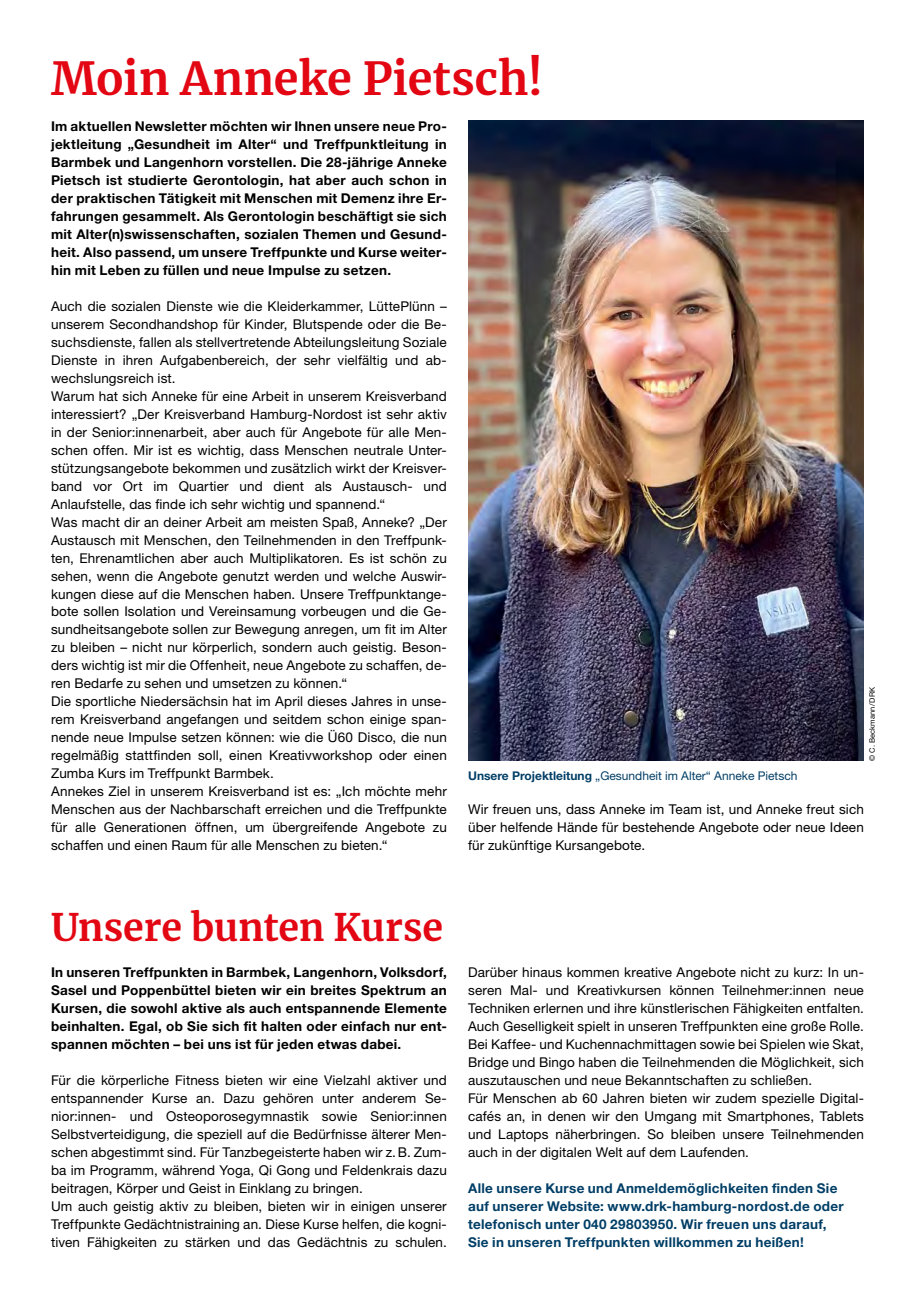
<style>
.page{position:relative;width:915px;height:1297px;background:#fff}
.page>*{position:absolute;margin:0;border:0;box-sizing:border-box;transform-origin:0 0}
.MGB_Headline{font:700 45px "Merriweather";color:#e30613}
.MGB_Headline-2{font:700 37.5px "Merriweather";color:#e30613}
.MGB_Copy{font:13.5px/18px "Helvetica Neue LT Pro";letter-spacing:.01em;color:#000;text-align:justify}
.MGB_Copy-2{font:700 13.5px/18px "Helvetica Neue LT Pro";letter-spacing:.02em;color:#000;text-align:justify}
.MGB_Info{font:700 13.5px/18px "Helvetica Neue LT Pro";letter-spacing:.02em;color:#003e66}
.MGB_BU{font:12px "Helvetica Neue LT Pro";color:#003e66}
.MGB_Fotocredits{font:7.5px "Helvetica Neue LT Pro";color:#000}
.s1{font-weight:700}
</style>
<div class="page">
<img style="left:468px;top:121px;width:395px;height:640px">
<p class="MGB_Headline" style="left:51px;top:47px;width:493px">Moin Anneke Pietsch!</p>
<p class="MGB_Copy-2" style="left:51px;top:116px;width:397px">Im aktuellen Newsletter möchten wir Ihnen unsere neue Pro&shy;jektleitung „Gesundheit im Alter“ und Treffpunktleitung in Barmbek und Langenhorn vorstellen. Die 28-jährige Anneke Pietsch ist studierte Gerontologin, hat aber auch schon in der praktischen Tätigkeit mit Menschen mit Demenz ihre Er&shy;fahrungen gesammelt. Als Gerontologin beschäftigt sie sich mit Alter(n)swissenschaften, sozialen Themen und Gesund&shy;heit. Also passend, um unsere Treffpunkte und Kurse weiter&shy;hin mit Leben zu füllen und neue Impulse zu setzen.</p>
<p class="MGB_Copy" style="left:51px;top:296px;width:397px">Auch die sozialen Dienste wie die Kleiderkammer, LüttePlünn – unserem Secondhandshop für Kinder, Blutspende oder die Be&shy;suchsdienste, fallen als stellvertretende Abteilungsleitung Soziale Dienste in ihren Aufgabenbereich, der sehr vielfältig und ab&shy;wechslungsreich ist.</p>
<p class="MGB_Copy" style="left:51px;top:386px;width:397px">Warum hat sich Anneke für eine Arbeit in unserem Kreisverband interessiert? „Der Kreisverband Hamburg-Nordost ist sehr aktiv in der Senior:innenarbeit, aber auch für Angebote für alle Men&shy;schen offen. Mir ist es wichtig, dass Menschen neutrale Unter&shy;stützungsangebote bekommen und zusätzlich wirkt der Kreisver&shy;band vor Ort im Quartier und dient als Austausch- und Anlaufstelle, das finde ich sehr wichtig und spannend.“</p>
<p class="MGB_Copy" style="left:51px;top:512px;width:397px">Was macht dir an deiner Arbeit am meisten Spaß, Anneke? „Der Austausch mit Menschen, den Teilnehmenden in den Treffpunk&shy;ten, Ehrenamtlichen aber auch Multiplikatoren. Es ist schön zu sehen, wenn die Angebote genutzt werden und welche Auswir&shy;kungen diese auf die Menschen haben. Unsere Treffpunktange&shy;bote sollen Isolation und Vereinsamung vorbeugen und die Ge&shy;sundheitsangebote sollen zur Bewegung anregen, um fit im Alter zu bleiben – nicht nur körperlich, sondern auch geistig. Beson&shy;ders wichtig ist mir die Offenheit, neue Angebote zu schaffen, de&shy;ren Bedarfe zu sehen und umsetzen zu können.“</p>
<p class="MGB_Copy" style="left:51px;top:692px;width:397px">Die sportliche Niedersächsin hat im April dieses Jahres in unse&shy;rem Kreisverband angefangen und seitdem schon einige span&shy;nende neue Impulse setzen können: wie die Ü60 Disco, die nun regelmäßig stattfinden soll, einen Kreativworkshop oder einen Zumba Kurs im Treffpunkt Barmbek.</p>
<p class="MGB_Copy" style="left:51px;top:782px;width:397px">Annekes Ziel in unserem Kreisverband ist es: „Ich möchte mehr Menschen aus der Nachbarschaft erreichen und die Treffpunkte für alle Generationen öffnen, um übergreifende Angebote zu schaffen und einen Raum für alle Menschen zu bieten.“</p>
<p class="MGB_Fotocredits" style="left:867px;top:761px;width:75px;rotate:-90deg">© C. Beckmann/DRK</p>
<p class="MGB_BU" style="left:468px;top:768px;width:331px"><span class="s1">Unsere Projektleitung</span> „Gesundheit im Alter“ Anneke Pietsch</p>
<p class="MGB_Copy" style="left:468px;top:800px;width:397px">Wir freuen uns, dass Anneke im Team ist, und Anneke freut sich über helfende Hände für bestehende Angebote oder neue Ideen für zukünftige Kursangebote.</p>
<p class="MGB_Headline-2" style="left:51px;top:901px;width:393px">Unsere bunten Kurse</p>
<p class="MGB_Copy-2" style="left:51px;top:962px;width:397px">In unseren Treffpunkten in Barmbek, Langenhorn, Volksdorf, Sasel und Poppenbüttel bieten wir ein breites Spektrum an Kursen, die sowohl aktive als auch entspannende Elemente beinhalten. Egal, ob Sie sich fit halten oder einfach nur ent&shy;spannen möchten – bei uns ist für jeden etwas dabei.</p>
<p class="MGB_Copy" style="left:51px;top:1070px;width:397px">Für die körperliche Fitness bieten wir eine Vielzahl aktiver und entspannender Kurse an. Dazu gehören unter anderem Se&shy;nior:innen- und Osteoporosegymnastik sowie Senior:innen Selbstverteidigung, die speziell auf die Bedürfnisse älterer Men&shy;schen abgestimmt sind. Für Tanzbegeisterte haben wir z.B. Zum&shy;ba im Programm, während Yoga, Qi Gong und Feldenkrais dazu beitragen, Körper und Geist in Einklang zu bringen.</p>
<p class="MGB_Copy" style="left:51px;top:1196px;width:397px">Um auch geistig aktiv zu bleiben, bieten wir in einigen unserer Treffpunkte Gedächtnistraining an. Diese Kurse helfen, die kogni&shy;tiven Fähigkeiten zu stärken und das Gedächtnis zu schulen.</p>
<p class="MGB_Copy" style="left:468px;top:962px;width:397px">Darüber hinaus kommen kreative Angebote nicht zu kurz: In un&shy;seren Mal- und Kreativkursen können Teilnehmer:innen neue Techniken erlernen und ihre künstlerischen Fähigkeiten entfalten.</p>
<p class="MGB_Copy" style="left:468px;top:1016px;width:397px">Auch Geselligkeit spielt in unseren Treffpunkten eine große Rolle.<br>Bei Kaffee- und Kuchennachmittagen sowie bei Spielen wie Skat, Bridge und Bingo haben die Teilnehmenden die Möglichkeit, sich auszutauschen und neue Bekanntschaften zu schließen.</p>
<p class="MGB_Copy" style="left:468px;top:1088px;width:397px">Für Menschen ab 60 Jahren bieten wir zudem spezielle Digital&shy;cafés an, in denen wir den Umgang mit Smartphones, Tablets und Laptops näherbringen. So bleiben unsere Teilnehmenden auch in der digitalen Welt auf dem Laufenden.</p>
<p class="MGB_Info" style="left:468px;top:1178px;width:377px">Alle unsere Kurse und Anmeldemöglichkeiten finden Sie auf unserer Website: www.drk-hamburg-nordost.de oder telefonisch unter 040 29803950. Wir freuen uns darauf, Sie in unseren Treffpunkten willkommen zu heißen!</p>
</div>
